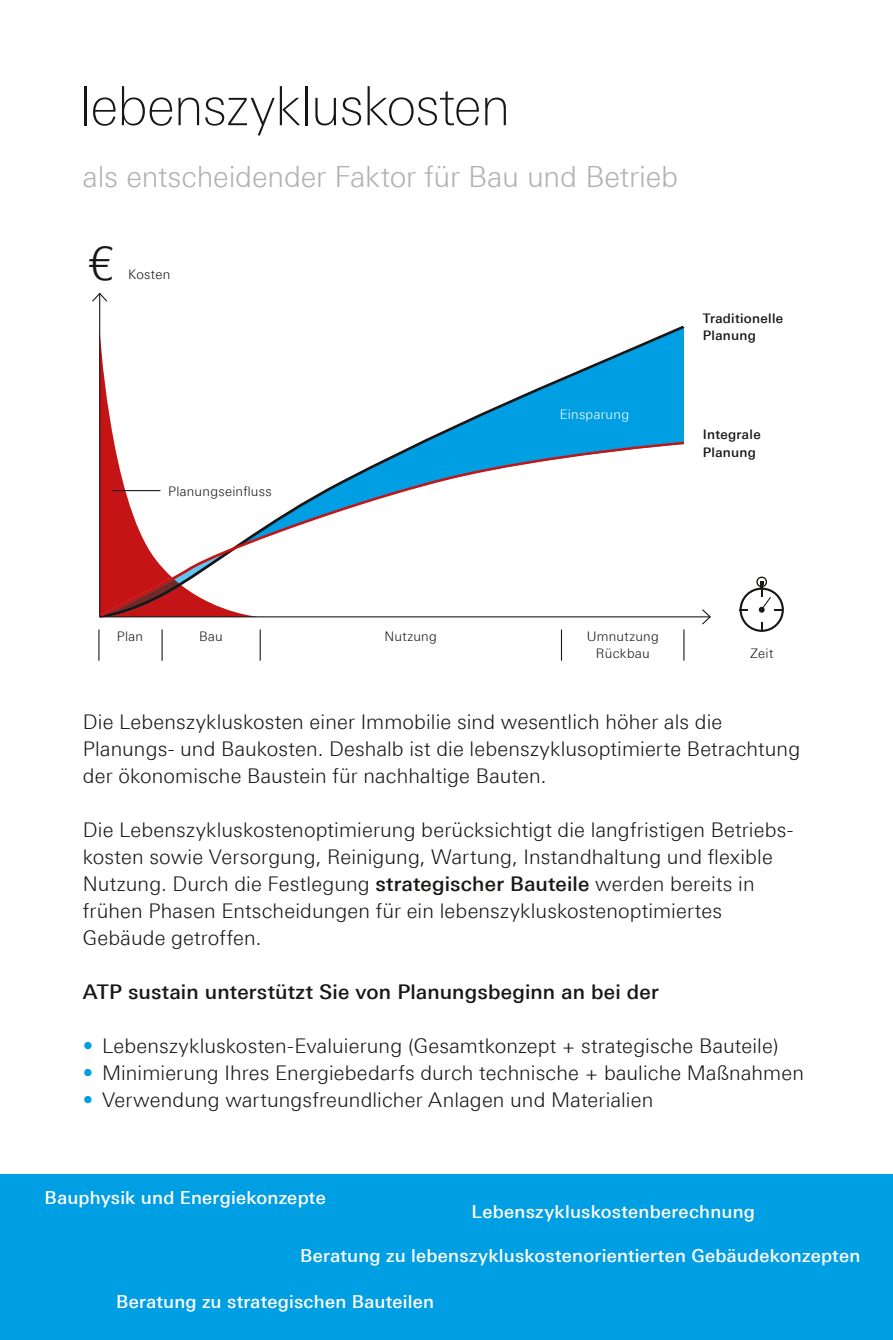
<style>
.page{position:relative;width:893px;height:1340px;background:#fff}
.page>*{position:absolute;margin:0;border:0;box-sizing:border-box;transform-origin:0 0}
.t1{font:100 54px "Linotype Univers 230";letter-spacing:-.01em;color:#181716}
.t2{font:300 46.12px "ATP Univers";color:#181716}
.t3{font:300 29.25px "ATP Univers";letter-spacing:-.005em;color:#b1b2b3}
.t4{font:300 20.25px/27px "ATP Univers";letter-spacing:.005em;color:#181716}
.t5{font:500 20.25px "ATP Univers";letter-spacing:.005em;color:#181716}
.t6{font:500 18px "ATP Univers";letter-spacing:.015em;color:#fff}
.t7{font:300 13.28px/17.6px "ATP Univers";letter-spacing:.02em;color:#181716;text-align:center}
.t8{font:500 13.28px/17.6px "ATP Univers";letter-spacing:.02em;color:#181716}
.t9{font:300 13.28px "ATP Univers";letter-spacing:.02em;color:#fff}
.s1{font-weight:500}
.s2{color:#009ee3}
</style>
<div class="page">
<div style="left:0;top:1174px;width:893px;height:165px;background:#009ee3"></div>
<hr style="left:98px;top:629px;width:1px;height:31px;background:#181716">
<hr style="left:162px;top:629px;width:1px;height:31px;background:#181716">
<hr style="left:260px;top:629px;width:1px;height:31px;background:#181716">
<hr style="left:561px;top:629px;width:1px;height:31px;background:#181716">
<hr style="left:683px;top:629px;width:1px;height:31px;background:#181716">
<svg style="left:740px;top:576px;width:44px;height:56px"></svg>
<svg style="left:99px;top:303px;width:602px;height:315px"></svg>
<svg style="left:92px;top:292px;width:16px;height:11px"></svg>
<svg style="left:701px;top:609px;width:10px;height:16px"></svg>
<h1 class="t1" style="left:80px;top:75px;width:432px">lebenszykluskosten</h1>
<h3 class="t3" style="left:83px;top:159px;width:597px">als entscheidender Faktor für Bau und Betrieb</h3>
<h2 class="t2" style="left:88px;top:236px;width:27px">€</h2>
<p class="t7" style="left:128px;top:266px;width:44px">Kosten</p>
<p class="t7" style="left:168px;top:482px;width:105px">Planungseinfluss</p>
<p class="t9" style="left:560px;top:406px;width:71px">Einsparung</p>
<p class="t8" style="left:703px;top:309px;width:82px">Traditionelle<br>Planung</p>
<p class="t8" style="left:703px;top:426px;width:59px">Integrale<br>Planung</p>
<p class="t7" style="left:117px;top:627px;width:28px">Plan</p>
<p class="t7" style="left:199px;top:627px;width:25px">Bau</p>
<p class="t7" style="left:385px;top:627px;width:54px">Nutzung</p>
<p class="t7" style="left:587px;top:627px;width:74px">Umnutzung<br>Rückbau</p>
<p class="t7" style="left:750px;top:644px;width:24px">Zeit</p>
<p class="t4" style="left:83px;top:708px;width:719px">Die Lebenszykluskosten einer Immobilie sind wesentlich höher als die<br>Planungs- und Baukosten. Deshalb ist die lebenszyklusoptimierte Betrachtung der ökonomische Baustein für nachhaltige Bauten.</p>
<p class="t4" style="left:83px;top:816px;width:712px">Die Lebenszykluskostenoptimierung berücksichtigt die langfristigen Betriebs&shy;kosten sowie Versorgung, Reinigung, Wartung, Instandhaltung und flexible Nutzung. Durch die Festlegung <span class="s1">strategischer Bauteile</span> werden bereits in frühen Phasen Entscheidungen für ein lebenszykluskostenoptimiertes Gebäude getroffen.</p>
<p class="t5" style="left:83px;top:980px;width:577px">ATP sustain unterstützt Sie von Planungsbeginn an bei der</p>
<p class="t4" style="left:83px;top:1032px;width:697px"><span class="s2">•</span> Lebenszykluskosten-Evaluierung (Gesamtkonzept + strategische Bauteile)</p>
<p class="t4" style="left:83px;top:1059px;width:723px"><span class="s2">•</span> Minimierung Ihres Energiebedarfs durch technische + bauliche Maßnahmen</p>
<p class="t4" style="left:83px;top:1086px;width:572px"><span class="s2">•</span> Verwendung wartungsfreundlicher Anlagen und Materialien</p>
<p class="t6" style="left:45px;top:1187px;width:283px">Bauphysik und Energiekonzepte</p>
<p class="t6" style="left:472px;top:1200px;width:285px">Lebenszykluskostenberechnung</p>
<p class="t6" style="left:300px;top:1244px;width:562px">Beratung zu lebenszykluskostenorientierten Gebäudekonzepten</p>
<p class="t6" style="left:116px;top:1290px;width:319px">Beratung zu strategischen Bauteilen</p>
</div>
